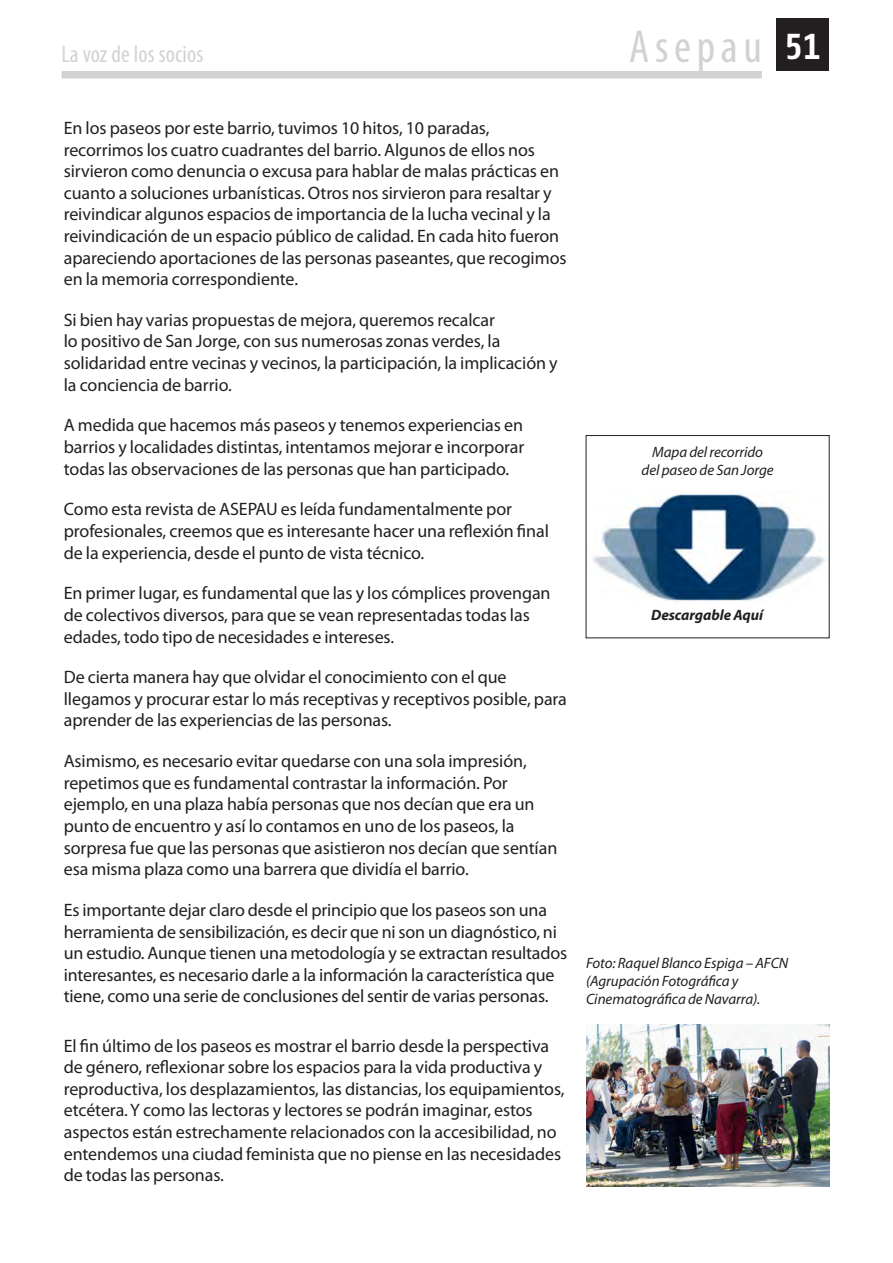
<style>
.page{position:relative;width:893px;height:1263px;background:#fff}
.page>*{position:absolute;margin:0;border:0;box-sizing:border-box;transform-origin:0 0}
.t1{font:condensed 46.5px "Myriad Pro";letter-spacing:.12em;color:#d1d2d4}
.t2{font:condensed 24px "Myriad Pro";letter-spacing:.005em;color:#d1d2d4}
.TEXTO{font:18px/21.6px "Myriad Pro";letter-spacing:-.005em;color:#231f20}
.PIES{font:italic 15px/18px "Myriad Pro";letter-spacing:-.005em;color:#231f20}
.PIES-2{font:italic 700 15px "Myriad Pro";letter-spacing:-.005em;color:#231f20}
.s1{font-family:"Fago Co Tf";font-weight:700;font-stretch:normal;font-size:36px;color:#fff}
</style>
<div class="page">
<div style="left:776px;top:18px;width:53px;height:53px;background:#231f20"></div>
<div style="left:62px;top:71px;width:700px;height:8px;background:#d1d2d4"></div>
<img style="left:586px;top:1024px;width:243px;height:162px">
<img style="left:593px;top:490px;width:233px;height:112px">
<h2 class="t2" style="left:62px;top:40px;width:143px">La voz de los socios</h2>
<h1 class="t1" style="left:629px;top:19px;width:193px">Asepau <span class="s1">51</span></h1>
<p class="TEXTO" style="left:64px;top:117px;width:504px">En los paseos por este barrio, tuvimos 10 hitos, 10 paradas, recorrimos los cuatro cuadrantes del barrio. Algunos de ellos nos sirvieron como denuncia o excusa para hablar de malas prácticas en cuanto a soluciones urbanísticas. Otros nos sirvieron para resaltar y reivindicar algunos espacios de importancia de la lucha vecinal y la reivindicación de un espacio público de calidad. En cada hito fueron apareciendo aportaciones de las personas paseantes, que recogimos en la memoria correspondiente.</p>
<p class="TEXTO" style="left:64px;top:309px;width:495px">Si bien hay varias propuestas de mejora, queremos recalcar<br>lo positivo de San Jorge, con sus numerosas zonas verdes, la solidaridad entre vecinas y vecinos, la participación, la implicación y la conciencia de barrio.</p>
<p class="TEXTO" style="left:64px;top:414px;width:462px;text-align:justify">A medida que hacemos más paseos y tenemos experiencias en barrios y localidades distintas, intentamos mejorar e incorporar todas las observaciones de las personas que han participado.</p>
<p class="TEXTO" style="left:64px;top:498px;width:487px">Como esta revista de ASEPAU es leída fundamentalmente por profesionales, creemos que es interesante hacer una reflexión final de la experiencia, desde el punto de vista técnico.</p>
<p class="TEXTO" style="left:64px;top:582px;width:488px">En primer lugar, es fundamental que las y los cómplices provengan de colectivos diversos, para que se vean representadas todas las edades, todo tipo de necesidades e intereses.</p>
<p class="TEXTO" style="left:64px;top:666px;width:505px">De cierta manera hay que olvidar el conocimiento con el que llegamos y procurar estar lo más receptivas y receptivos posible, para aprender de las experiencias de las personas.</p>
<p class="TEXTO" style="left:64px;top:750px;width:495px">Asimismo, es necesario evitar quedarse con una sola impresión, repetimos que es fundamental contrastar la información. Por ejemplo, en una plaza había personas que nos decían que era un punto de encuentro y así lo contamos en uno de los paseos, la sorpresa fue que las personas que asistieron nos decían que sentían esa misma plaza como una barrera que dividía el barrio.</p>
<p class="TEXTO" style="left:64px;top:899px;width:505px">Es importante dejar claro desde el principio que los paseos son una herramienta de sensibilización, es decir que ni son un diagnóstico, ni un estudio. Aunque tienen una metodología y se extractan resultados interesantes, es necesario darle a la información la característica que tiene, como una serie de conclusiones del sentir de varias personas.</p>
<p class="TEXTO" style="left:64px;top:1034px;width:502px">El fin último de los paseos es mostrar el barrio desde la perspectiva de género, reflexionar sobre los espacios para la vida productiva y reproductiva, los desplazamientos, las distancias, los equipamientos, etcétera. Y como las lectoras y lectores se podrán imaginar, estos aspectos están estrechamente relacionados con la accesibilidad, no entendemos una ciudad feminista que no piense en las necesidades de todas las personas.</p>
<p class="PIES" style="left:642px;top:443px;width:134px;text-align:center">Mapa del recorrido del paseo de San Jorge</p>
<p class="PIES-2" style="left:651px;top:605px;width:113px">Descargable Aquí</p>
<p class="PIES" style="left:586px;top:954px;width:204px">Foto: Raquel Blanco Espiga – AFCN (Agrupación Fotográfica y<br>Cinematográfica de Navarra).</p>
</div>
